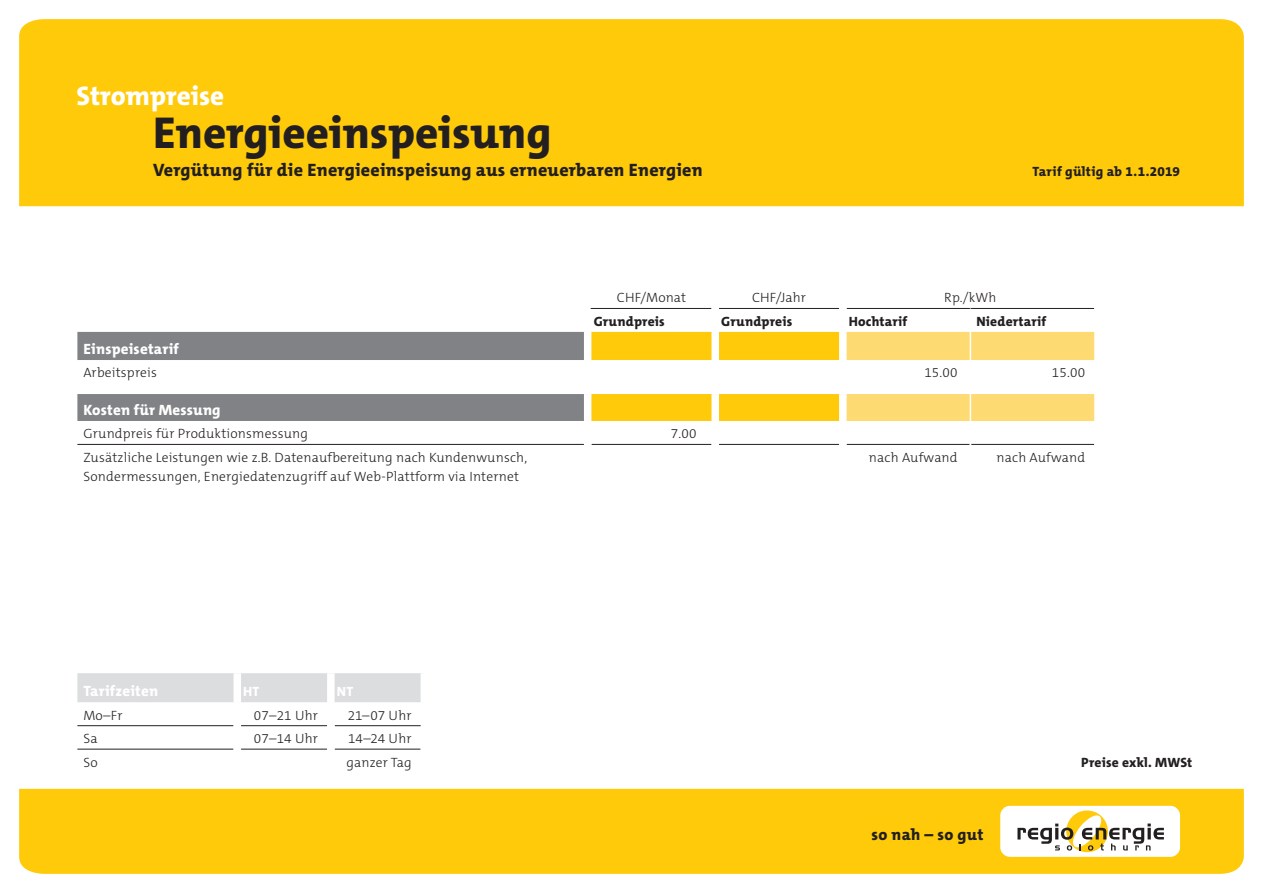
<style>
.page{position:relative;width:1263px;height:893px;background:#fff}
.page>*{position:absolute;margin:0;border:0;box-sizing:border-box;transform-origin:0 0}
.t1{font:800 45px "The Mix C5";color:#231f20}
.t2{font:800 27px "The Mix C5";color:#fff}
.t3{font:800 18px "The Mix C5";letter-spacing:.015em;color:#231f20}
.t4{font:800 16.2px "The Mix C5";letter-spacing:.02em;color:#231f20}
.t5{font:800 15px "The Mix C5";letter-spacing:.015em;color:#fff}
.t6{font:300 13.5px/18.8px "The Mix C5";letter-spacing:.015em;color:#231f20}
.t7{font:800 13.5px "The Mix C5";letter-spacing:.015em;color:#231f20}
.t8{font:800 13.5px "The Mix C5";color:#fff}
</style>
<div class="page">
<div style="left:19px;top:19px;width:1225px;height:187px;background:#feca0a"></div>
<div style="left:19px;top:789px;width:1225px;height:85px;background:#feca0a"></div>
<div style="left:1000px;top:806px;width:180px;height:51px;background:#fff;border-radius:10px"></div>
<svg style="left:1017px;top:810px;width:147px;height:43px"></svg>
<svg style="left:77px;top:332px;width:507px;height:89px;fill:#808285"></svg>
<hr style="left:77px;top:444px;width:507px;height:1px;background:#231f20">
<hr style="left:591px;top:444px;width:120px;height:1px;background:#231f20">
<hr style="left:719px;top:444px;width:120px;height:1px;background:#231f20">
<hr style="left:846px;top:444px;width:124px;height:1px;background:#231f20">
<hr style="left:971px;top:444px;width:123px;height:1px;background:#231f20">
<hr style="left:846px;top:308px;width:124px;height:1px;background:#231f20">
<hr style="left:970px;top:308px;width:124px;height:1px;background:#231f20">
<svg style="left:591px;top:331px;width:504px;height:113px"></svg>
<div style="left:839px;top:332px;width:7px;height:28px;background:#fff"></div>
<div style="left:839px;top:360px;width:7px;height:34px;background:#fff"></div>
<div style="left:839px;top:394px;width:7px;height:27px;background:#fff"></div>
<div style="left:839px;top:421px;width:7px;height:23px;background:#fff"></div>
<hr style="left:591px;top:308px;width:120px;height:1px;background:#231f20">
<hr style="left:719px;top:308px;width:120px;height:1px;background:#231f20">
<div style="left:711px;top:308px;width:8px;height:24px;background:#fff"></div>
<div style="left:711px;top:332px;width:8px;height:28px;background:#fff"></div>
<div style="left:711px;top:360px;width:8px;height:34px;background:#fff"></div>
<div style="left:711px;top:394px;width:8px;height:27px;background:#fff"></div>
<div style="left:711px;top:421px;width:8px;height:23px;background:#fff"></div>
<div style="left:839px;top:308px;width:7px;height:24px;background:#fff"></div>
<div style="left:77px;top:673px;width:344px;height:29px;background:#dcdddf"></div>
<hr style="left:77px;top:749px;width:157px;height:1px;background:#231f20">
<hr style="left:241px;top:749px;width:86px;height:1px;background:#231f20">
<hr style="left:335px;top:749px;width:86px;height:1px;background:#231f20">
<hr style="left:77px;top:725px;width:157px;height:1px;background:#231f20">
<hr style="left:241px;top:725px;width:86px;height:1px;background:#231f20">
<hr style="left:335px;top:725px;width:86px;height:1px;background:#231f20">
<div style="left:327px;top:673px;width:8px;height:29px;background:#fff"></div>
<div style="left:234px;top:673px;width:7px;height:29px;background:#fff"></div>
<h2 class="t2" style="left:77px;top:79px;width:149px">Strompreise</h2>
<h1 class="t1" style="left:153px;top:104px;width:400px">Energieeinspeisung</h1>
<h3 class="t3" style="left:153px;top:158px;width:551px">Vergütung für die Energieeinspeisung aus erneuerbaren Energien</h3>
<p class="t7" style="left:1032px;top:163px;width:149px">Tarif gültig ab 1.1.2019</p>
<p class="t6" style="left:617px;top:289px;width:71px">CHF/Monat</p>
<p class="t6" style="left:752px;top:289px;width:55px">CHF/Jahr</p>
<p class="t6" style="left:944px;top:289px;width:54px">Rp./kWh</p>
<p class="t7" style="left:594px;top:313px;width:72px">Grundpreis</p>
<p class="t7" style="left:721px;top:313px;width:72px">Grundpreis</p>
<p class="t7" style="left:849px;top:313px;width:60px">Hochtarif</p>
<p class="t7" style="left:976px;top:313px;width:71px">Niedertarif</p>
<p class="t5" style="left:83px;top:339px;width:97px">Einspeisetarif</p>
<p class="t6" style="left:83px;top:364px;width:75px">Arbeitspreis</p>
<p class="t6" style="left:924px;top:364px;width:35px">15.00</p>
<p class="t6" style="left:1052px;top:364px;width:35px">15.00</p>
<p class="t5" style="left:83px;top:400px;width:139px">Kosten für Messung</p>
<p class="t6" style="left:83px;top:425px;width:226px">Grundpreis für Produktionsmessung</p>
<p class="t6" style="left:671px;top:425px;width:27px">7.00</p>
<p class="t6" style="left:83px;top:448px;width:445px">Zusätzliche Leistungen wie z.B. Datenaufbereitung nach Kundenwunsch,<br>Sondermessungen, Energiedatenzugriff auf Web-Plattform via Internet</p>
<p class="t6" style="left:869px;top:448px;width:90px">nach Aufwand</p>
<p class="t6" style="left:996px;top:448px;width:90px">nach Aufwand</p>
<p class="t5" style="left:83px;top:681px;width:76px">Tarifzeiten</p>
<p class="t8" style="left:243px;top:683px;width:18px">HT</p>
<p class="t8" style="left:337px;top:683px;width:18px">NT</p>
<p class="t6" style="left:83px;top:706px;width:41px">Mo–Fr</p>
<p class="t6" style="left:254px;top:706px;width:66px">07–21 Uhr</p>
<p class="t6" style="left:348px;top:706px;width:65px">21–07 Uhr</p>
<p class="t6" style="left:83px;top:729px;width:16px">Sa</p>
<p class="t6" style="left:254px;top:729px;width:66px">07–14 Uhr</p>
<p class="t6" style="left:348px;top:729px;width:65px">14–24 Uhr</p>
<p class="t6" style="left:83px;top:753px;width:16px">So</p>
<p class="t6" style="left:346px;top:753px;width:67px">ganzer Tag</p>
<p class="t7" style="left:1081px;top:753px;width:113px">Preise exkl. MWSt</p>
<p class="t4" style="left:871px;top:824px;width:114px">so nah – so gut</p>
</div>
